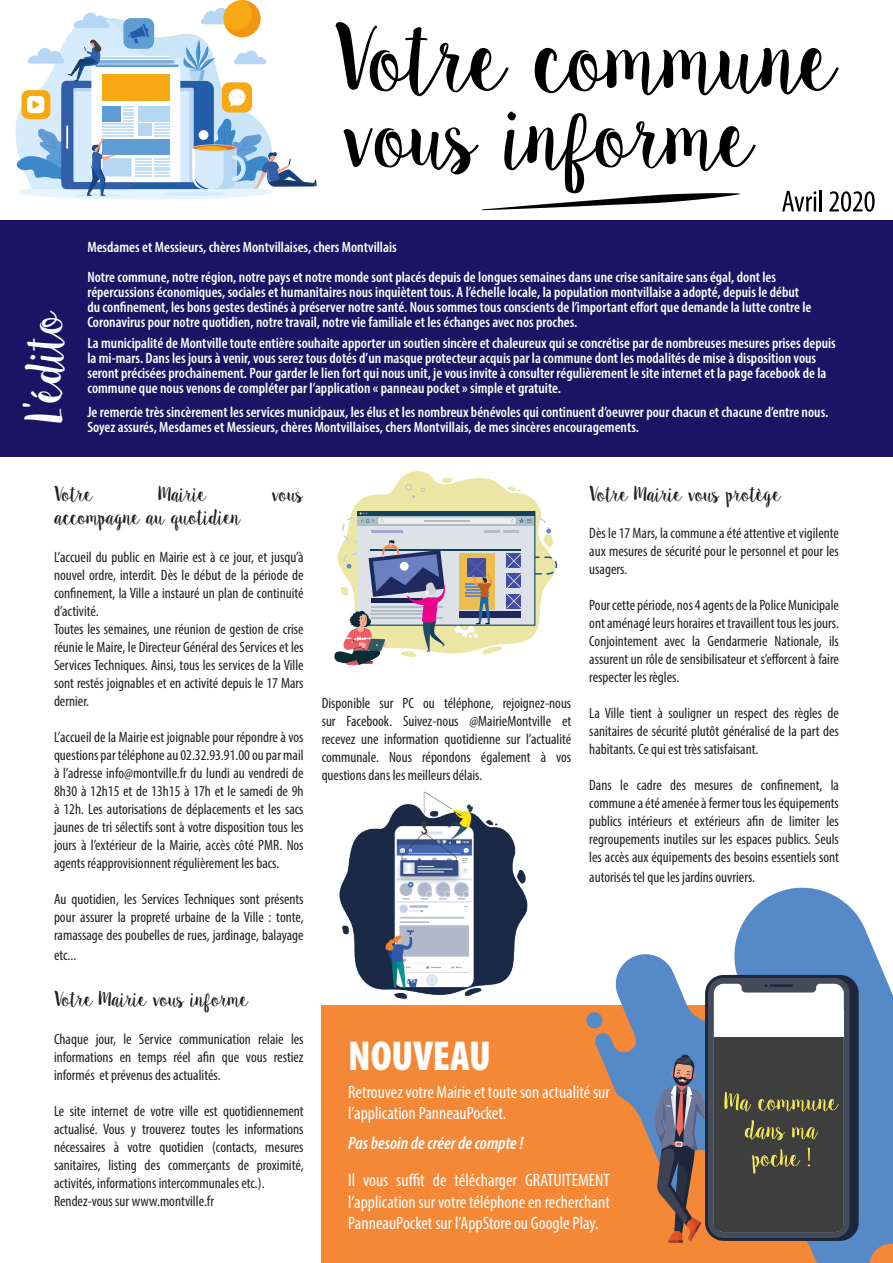
<style>
.page{position:relative;width:893px;height:1263px;background:#fff}
.page>*{position:absolute;margin:0;border:0;box-sizing:border-box;transform-origin:0 0}
.t1{font:48px "Sweet Pea";letter-spacing:-.075em;color:#fff}
.t2{font:42px "Myriad Variable Concept";letter-spacing:.075em;color:#fff}
.t3{font:19.5px "Sweet Pea";letter-spacing:-.06em;color:#231f20}
.t4{font:18px/21.6px "Myriad Variable Concept";letter-spacing:.03em;color:#fff}
.t5{font:italic 18px "Myriad Variable Concept";letter-spacing:.055em;color:#fff}
.t6{font:15px/18px "Myriad Variable Concept";letter-spacing:.03em;color:#231f20;text-align:justify}
.t7{font:15px/15px "Myriad Variable Concept";letter-spacing:.055em;color:#fff}
</style>
<div class="page">
<div style="left:0;top:220px;width:893px;height:237px;background:#1b1464"></div>
<div style="left:19px;top:184px;width:254px;height:16px;background:#e5f4fd;border-radius:50%"></div>
<hr style="left:76px;top:194px;width:45px;height:3px;background:#d6ebfb;border-radius:50%">
<svg style="left:15px;top:0;width:302px;height:196px"></svg>
<svg style="left:782px;top:191px;width:34px;height:20px"></svg>
<hr style="left:819px;top:190px;width:3px;height:21px;background:#000">
<svg style="left:829px;top:191px;width:46px;height:21px"></svg>
<svg style="left:336px;top:22px;width:173px;height:74px"></svg>
<svg style="left:535px;top:48px;width:304px;height:47px"></svg>
<svg style="left:343px;top:111px;width:413px;height:99px"></svg>
<div style="left:322px;top:1006px;width:571px;height:257px;background:#f58837"></div>
<svg style="left:334px;top:471px;width:223px;height:194px"></svg>
<img style="left:339px;top:791px;width:189px;height:208px">
<svg style="left:585px;top:887px;width:308px;height:376px"></svg>
<div style="left:711px;top:975px;width:148px;height:266px;background:#1d263a;border-radius:18px"></div>
<div style="left:705px;top:975px;width:148px;height:266px;background:#1d263a;border-radius:18px"></div>
<div style="left:708px;top:978px;width:142px;height:260px;background:#444b5a;border-radius:16px"></div>
<div style="left:714px;top:984px;width:130px;height:248px;background:#fff;border-radius:10px"></div>
<svg style="left:737px;top:983px;width:83px;height:9px"></svg>
<svg style="left:654px;top:1029px;width:190px;height:214px;background:#5d5858"></svg>
<p class="t1" style="left:17px;top:424px;width:115px;rotate:-90deg">L’édito</p>
<p class="t7" style="left:87px;top:239px;width:310px">Mesdames et Messieurs, chères Montvillaises, chers Montvillais</p>
<p class="t7" style="left:87px;top:269px;width:725px">Notre commune, notre région, notre pays et notre monde sont placés depuis de longues semaines dans une crise sanitaire sans égal, dont les répercussions économiques, sociales et humanitaires nous inquiètent tous. A l’échelle locale, la population montvillaise a adopté, depuis le début du confinement, les bons gestes destinés à préserver notre santé. Nous sommes tous conscients de l’important effort que demande la lutte contre le Coronavirus pour notre quotidien, notre travail, notre vie familiale et les échanges avec nos proches.</p>
<p class="t7" style="left:87px;top:335px;width:749px">La municipalité de Montville toute entière souhaite apporter un soutien sincère et chaleureux qui se concrétise par de nombreuses mesures prises depuis la mi-mars. Dans les jours à venir, vous serez tous dotés d’un masque protecteur acquis par la commune dont les modalités de mise à disposition vous seront précisées prochainement. Pour garder le lien fort qui nous unit, je vous invite à consulter régulièrement le site internet et la page facebook de la commune que nous venons de compléter par l’application « panneau pocket » simple et gratuite.</p>
<p class="t7" style="left:87px;top:404px;width:742px">Je remercie très sincèrement les services municipaux, les élus et les nombreux bénévoles qui continuent d’oeuvrer pour chacun et chacune d’entre nous.</p>
<p class="t7" style="left:87px;top:419px;width:552px">Soyez assurés, Mesdames et Messieurs, chères Montvillaises, chers Montvillais, de mes sincères encouragements.</p>
<p class="t3" style="left:54px;top:482px;width:41px">Votre</p>
<p class="t3" style="left:158px;top:482px;width:50px">Mairie</p>
<p class="t3" style="left:272px;top:482px;width:33px">vous</p>
<p class="t3" style="left:54px;top:506px;width:189px">accompagne au quotidien</p>
<p class="t6" style="left:54px;top:548px;width:251px">L’accueil du public en Mairie est à ce jour, et jusqu’à nouvel ordre, interdit. Dès le début de la période de confinement, la Ville a instauré un plan de continuité d’activité.</p>
<p class="t6" style="left:54px;top:620px;width:251px">Toutes les semaines, une réunion de gestion de crise réunie le Maire, le Directeur Général des Services et les Services Techniques. Ainsi, tous les services de la Ville sont restés joignables et en activité depuis le 17 Mars dernier.</p>
<p class="t6" style="left:54px;top:728px;width:251px">L’accueil de la Mairie est joignable pour répondre à vos questions par téléphone au 02.32.93.91.00 ou par mail à l’adresse info@montville.fr du lundi au vendredi de 8h30 à 12h15 et de 13h15 à 17h et le samedi de 9h à 12h. Les autorisations de déplacements et les sacs jaunes de tri sélectifs sont à votre disposition tous les jours à l’extérieur de la Mairie, accès côté PMR. Nos agents réapprovisionnent régulièrement les bacs.</p>
<p class="t6" style="left:54px;top:890px;width:251px">Au quotidien, les Services Techniques sont présents pour assurer la propreté urbaine de la Ville : tonte, ramassage des poubelles de rues, jardinage, balayage</p>
<p class="t6" style="left:54px;top:945px;width:23px">etc...</p>
<p class="t3" style="left:54px;top:988px;width:196px">Votre Mairie vous informe</p>
<p class="t6" style="left:54px;top:1030px;width:251px">Chaque jour, le Service communication relaie les informations en temps réel afin que vous restiez informés et prévenus des actualités.</p>
<p class="t6" style="left:54px;top:1102px;width:251px">Le site internet de votre ville est quotidiennement actualisé. Vous y trouverez toutes les informations nécessaires à votre quotidien (contacts, mesures sanitaires, listing des commerçants de proximité, activités, informations intercommunales etc.).</p>
<p class="t6" style="left:54px;top:1192px;width:161px">Rendez-vous sur www.montville.fr</p>
<p class="t6" style="left:322px;top:694px;width:251px">Disponible sur PC ou téléphone, rejoignez-nous sur Facebook. Suivez-nous @MairieMontville et recevez une information quotidienne sur l’actualité communale. Nous répondons également à vos questions dans les meilleurs délais.</p>
<p class="t3" style="left:589px;top:482px;width:194px">Votre Mairie vous protège</p>
<p class="t6" style="left:589px;top:524px;width:251px">Dès le 17 Mars, la commune a été attentive et vigilente aux mesures de sécurité pour le personnel et pour les usagers.</p>
<p class="t6" style="left:589px;top:596px;width:251px">Pour cette période, nos 4 agents de la Police Municipale ont aménagé leurs horaires et travaillent tous les jours.<br>Conjointement avec la Gendarmerie Nationale, ils assurent un rôle de sensibilisateur et s’efforcent à faire respecter les règles.</p>
<p class="t6" style="left:589px;top:704px;width:251px">La Ville tient à souligner un respect des règles de sanitaires de sécurité plutôt généralisé de la part des habitants. Ce qui est très satisfaisant.</p>
<p class="t6" style="left:589px;top:776px;width:251px">Dans le cadre des mesures de confinement, la commune a été amenée à fermer tous les équipements publics intérieurs et extérieurs afin de limiter les regroupements inutiles sur les espaces publics. Seuls les accès aux équipements des besoins essentiels sont</p>
<p class="t6" style="left:589px;top:868px;width:167px">autorisés tel que les jardins ouvriers.</p>
<p class="t2" style="left:348px;top:1031px;width:141px">NOUVEAU</p>
<p class="t4" style="left:348px;top:1081px;width:263px">Retrouvez votre Mairie et toute son actualité sur l’application PanneauPocket.</p>
<p class="t5" style="left:348px;top:1133px;width:176px">Pas besoin de créer de compte !</p>
<p class="t4" style="left:348px;top:1169px;width:263px;text-align:justify">Il vous suffit de télécharger GRATUITEMENT l’application sur votre téléphone en recherchant PanneauPocket sur l’AppStore ou Google Play.</p>
</div>
